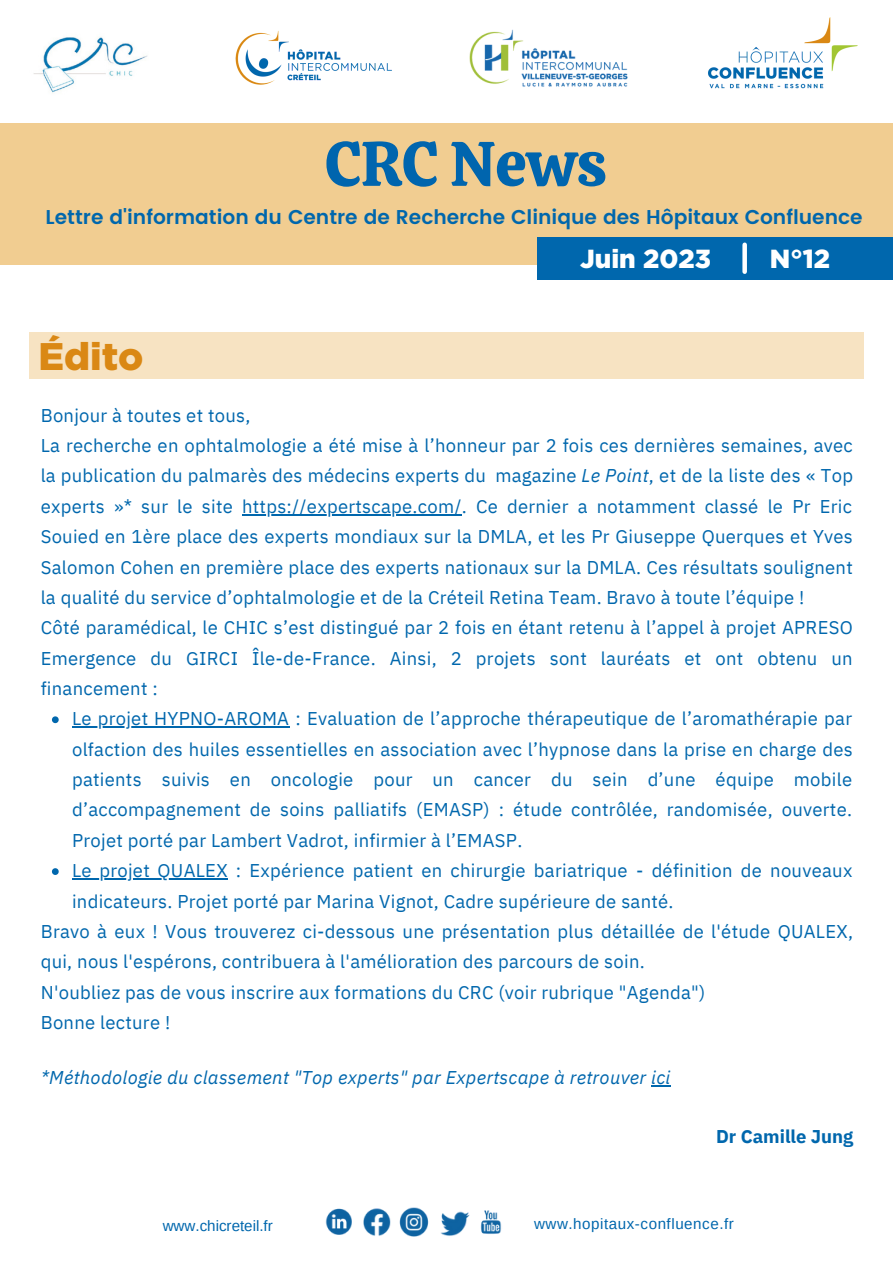
<style>
.page{position:relative;width:893px;height:1264px;background:#fff}
.page>*{position:absolute;margin:0;border:0;box-sizing:border-box;transform-origin:0 0}
.t1{font:62.85px "Calistoga";color:#0065ae}
.t2{font:900 38.4px "Gotham";color:#da8814}
.t3{font:900 26.1px "Gotham";color:#fff}
.t4{font:600 19.95px "Poppins";color:#0067ad}
.t5{font:18.45px/30.3px "IBM Plex Sans";letter-spacing:.015em;color:#0067ad;text-align:justify}
.t6{font:italic 18.45px "IBM Plex Sans";letter-spacing:.015em;color:#0067ad}
.t7{font:700 18.45px "IBM Plex Sans";color:#0067ad}
.t8{font:15.15px "Arimo";letter-spacing:.035em;color:#0067ad}
.t9{font:15.15px "Arimo";color:#0067ad}
.s1{font-style:italic}
</style>
<div class="page">
<img style="left:235px;top:30px;width:157px;height:55px">
<img style="left:708px;top:17px;width:150px;height:72px">
<img style="left:33px;top:37px;width:114px;height:56px">
<img style="left:325px;top:1208px;width:21px;height:27px">
<img style="left:346px;top:1208px;width:42px;height:28px">
<img style="left:388px;top:1207px;width:33px;height:30px">
<img style="left:421px;top:1209px;width:37px;height:27px">
<img style="left:458px;top:1210px;width:44px;height:24px">
<img style="left:469px;top:29px;width:159px;height:58px">
<div style="left:0;top:123px;width:892px;height:142px;background:#f1cd91"></div>
<div style="left:537px;top:237px;width:355px;height:43px;background:#0067ad"></div>
<svg style="left:52px;top:716px;width:7px;height:7px"></svg>
<hr style="left:72px;top:726px;width:217px;height:1px;background:#0067ad">
<svg style="left:52px;top:868px;width:7px;height:7px"></svg>
<hr style="left:72px;top:878px;width:156px;height:1px;background:#0067ad">
<hr style="left:242px;top:514px;width:219px;height:1px;background:#0067ad">
<svg style="left:651px;top:1085px;width:19px;height:1px"></svg>
<svg style="left:742px;top:245px;width:4px;height:27px"></svg>
<div style="left:30px;top:332px;width:834px;height:46px;background:#f7e3c2"></div>
<p class="t1" style="left:325px;top:123px;width:283px">CRC News</p>
<p class="t4" style="left:46px;top:205px;width:818px">Lettre d'information du Centre de Recherche Clinique des Hôpitaux Confluence</p>
<p class="t2" style="left:38px;top:333px;width:106px">Édito</p>
<p class="t3" style="left:580px;top:242px;width:132px">Juin 2023</p>
<p class="t3" style="left:770px;top:242px;width:62px">N°12</p>
<p class="t5" style="left:41px;top:399px;width:211px">Bonjour à toutes et tous,</p>
<p class="t5" style="left:41px;top:430px;width:813px">La recherche en ophtalmologie a été mise à l’honneur par 2 fois ces dernières semaines, avec la publication du palmarès des médecins experts du magazine <span class="s1">Le Point</span>, et de la liste des « Top experts »* sur le site https://expertscape.com/. Ce dernier a notamment classé le Pr Eric Souied en 1ère place des experts mondiaux sur la DMLA, et les Pr Giuseppe Querques et Yves Salomon Cohen en première place des experts nationaux sur la DMLA. Ces résultats soulignent la qualité du service d’ophtalmologie et de la Créteil Retina Team. Bravo à toute l’équipe !</p>
<p class="t5" style="left:41px;top:612px;width:813px">Côté paramédical, le CHIC s’est distingué par 2 fois en étant retenu à l’appel à projet APRESO Emergence du GIRCI Île-de-France. Ainsi, 2 projets sont lauréats et ont obtenu un financement :</p>
<p class="t5" style="left:72px;top:703px;width:782px">Le projet HYPNO-AROMA : Evaluation de l’approche thérapeutique de l’aromathérapie par olfaction des huiles essentielles en association avec l’hypnose dans la prise en charge des patients suivis en oncologie pour un cancer du sein d’une équipe mobile d’accompagnement de soins palliatifs (EMASP) : étude contrôlée, randomisée, ouverte.<br>Projet porté par Lambert Vadrot, infirmier à l’EMASP.</p>
<p class="t5" style="left:72px;top:855px;width:781px">Le projet QUALEX : Expérience patient en chirurgie bariatrique - définition de nouveaux indicateurs. Projet porté par Marina Vignot, Cadre supérieure de santé.</p>
<p class="t5" style="left:41px;top:915px;width:813px">Bravo à eux ! Vous trouverez ci-dessous une présentation plus détaillée de l'étude QUALEX, qui, nous l'espérons, contribuera à l'amélioration des parcours de soin.</p>
<p class="t5" style="left:41px;top:976px;width:666px">N'oubliez pas de vous inscrire aux formations du CRC (voir rubrique "Agenda")</p>
<p class="t5" style="left:41px;top:1006px;width:131px">Bonne lecture !</p>
<p class="t6" style="left:41px;top:1065px;width:631px">*Méthodologie du classement "Top experts" par Expertscape à retrouver ici</p>
<p class="t7" style="left:716px;top:1123px;width:139px">Dr Camille Jung</p>
<p class="t9" style="left:163px;top:1217px;width:112px">www.chicreteil.fr</p>
<p class="t8" style="left:534px;top:1214px;width:201px">www.hopitaux-confluence.fr</p>
</div>
